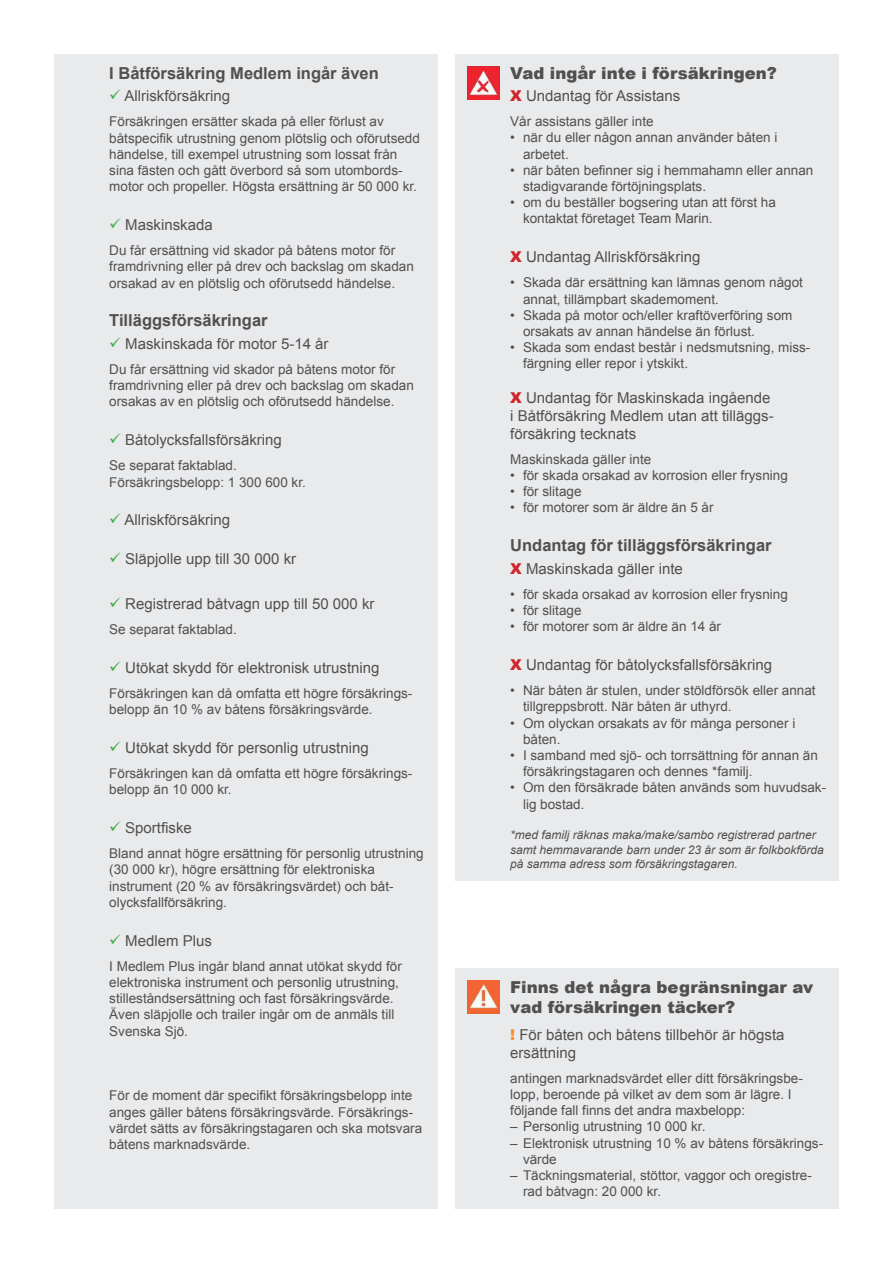
<style>
.page{position:relative;width:893px;height:1263px;background:#fff}
.page>*{position:absolute;margin:0;border:0;box-sizing:border-box;transform-origin:0 0}
.t1{font:700 16.5px "Arial";color:#505050}
.t2{font:900 16.5px/19.8px "Arial";color:#505050}
.t3{font:15px/18px "Arial";color:#505050}
.t4{font:13.5px/16.2px "Arial";color:#505050}
.t5{font:italic 12px/14.4px "Arial";color:#505050}
.s1{color:#40ae49}
.s2{font-weight:900;color:#d1232a}
.s3{font-weight:900;color:#f68e30}
</style>
<div class="page">
<div style="left:54px;top:54px;width:384px;height:1155px;background:#e9eaec"></div>
<div style="left:455px;top:968px;width:384px;height:241px;background:#e9eaec"></div>
<img style="left:468px;top:981px;width:31px;height:33px">
<div style="left:455px;top:54px;width:384px;height:827px;background:#e9eaec"></div>
<img style="left:468px;top:67px;width:31px;height:32px">
<p class="t1" style="left:109px;top:62px;width:271px">I Båtförsäkring Medlem ingår även</p>
<p class="t3" style="left:109px;top:87px;width:122px"><span class="s1">✓</span> Allriskförsäkring</p>
<p class="t4" style="left:109px;top:114px;width:276px">Försäkringen ersätter skada på eller förlust av</p>
<p class="t4" style="left:109px;top:130px;width:312px">båtspecifik utrustning genom plötslig och oförutsedd</p>
<p class="t4" style="left:109px;top:146px;width:309px">händelse, till exempel utrustning som lossat från sina fästen och gått överbord så som utombords&shy;motor och propeller. Högsta ersättning är 50 000 kr.</p>
<p class="t3" style="left:109px;top:216px;width:105px"><span class="s1">✓</span> Maskinskada</p>
<p class="t4" style="left:109px;top:242px;width:287px">Du får ersättning vid skador på båtens motor för</p>
<p class="t4" style="left:109px;top:259px;width:306px">framdrivning eller på drev och backslag om skadan</p>
<p class="t4" style="left:109px;top:275px;width:287px">orsakad av en plötslig och oförutsedd händelse.</p>
<p class="t1" style="left:109px;top:310px;width:160px">Tilläggsförsäkringar</p>
<p class="t3" style="left:109px;top:335px;width:221px"><span class="s1">✓</span> Maskinskada för motor 5-14 år</p>
<p class="t4" style="left:109px;top:361px;width:287px">Du får ersättning vid skador på båtens motor för</p>
<p class="t4" style="left:109px;top:377px;width:306px">framdrivning eller på drev och backslag om skadan</p>
<p class="t4" style="left:109px;top:394px;width:287px">orsakas av en plötslig och oförutsedd händelse.</p>
<p class="t3" style="left:109px;top:431px;width:174px"><span class="s1">✓</span> Båtolycksfallsförsäkring</p>
<p class="t4" style="left:109px;top:458px;width:129px">Se separat faktablad.</p>
<p class="t4" style="left:109px;top:474px;width:198px">Försäkringsbelopp: 1 300 600 kr.</p>
<p class="t3" style="left:109px;top:511px;width:122px"><span class="s1">✓</span> Allriskförsäkring</p>
<p class="t3" style="left:109px;top:550px;width:188px"><span class="s1">✓</span> Släpjolle upp till 30 000 kr</p>
<p class="t3" style="left:109px;top:595px;width:267px"><span class="s1">✓</span> Registrerad båtvagn upp till 50 000 kr</p>
<p class="t4" style="left:109px;top:621px;width:129px">Se separat faktablad.</p>
<p class="t3" style="left:109px;top:659px;width:272px"><span class="s1">✓</span> Utökat skydd för elektronisk utrustning</p>
<p class="t4" style="left:109px;top:685px;width:305px">Försäkringen kan då omfatta ett högre försäkrings&shy;belopp än 10 % av båtens försäkringsvärde.</p>
<p class="t3" style="left:109px;top:739px;width:261px"><span class="s1">✓</span> Utökat skydd för personlig utrustning</p>
<p class="t4" style="left:109px;top:765px;width:305px">Försäkringen kan då omfatta ett högre försäkrings&shy;belopp än 10 000 kr.</p>
<p class="t3" style="left:109px;top:819px;width:84px"><span class="s1">✓</span> Sportfiske</p>
<p class="t4" style="left:109px;top:845px;width:316px">Bland annat högre ersättning för personlig utrustning (30 000 kr), högre ersättning för elektroniska instrument (20 % av försäkringsvärdet) och båt&shy;olycksfallförsäkring.</p>
<p class="t3" style="left:109px;top:931px;width:104px"><span class="s1">✓</span> Medlem Plus</p>
<p class="t4" style="left:109px;top:958px;width:294px">I Medlem Plus ingår bland annat utökat skydd för elektroniska instrument och personlig utrustning, stilleståndsersättning och fast försäkringsvärde.</p>
<p class="t4" style="left:109px;top:1007px;width:287px">Även släpjolle och trailer ingår om de anmäls till<br>Svenska Sjö.</p>
<p class="t4" style="left:109px;top:1088px;width:305px">För de moment där specifikt försäkringsbelopp inte</p>
<p class="t4" style="left:109px;top:1104px;width:314px">anges gäller båtens försäkringsvärde. Försäkrings&shy;värdet sätts av försäkringstagaren och ska motsvara</p>
<p class="t4" style="left:109px;top:1136px;width:143px">båtens marknadsvärde.</p>
<p class="t2" style="left:510px;top:62px;width:268px">Vad ingår inte i försäkringen?</p>
<p class="t3" style="left:510px;top:87px;width:172px"><span class="s2">X</span> Undantag för Assistans</p>
<p class="t4" style="left:510px;top:114px;width:145px">Vår assistans gäller inte</p>
<p class="t4" style="left:523px;top:130px;width:256px;text-indent:-13px">• när du eller någon annan använder båten i arbetet.</p>
<p class="t4" style="left:523px;top:162px;width:292px;text-indent:-13px">• när båten befinner sig i hemmahamn eller annan stadigvarande förtöjningsplats.</p>
<p class="t4" style="left:523px;top:195px;width:254px;text-indent:-13px">• om du beställer bogsering utan att först ha kontaktat företaget Team Marin.</p>
<p class="t3" style="left:510px;top:248px;width:192px"><span class="s2">X</span> Undantag Allriskförsäkring</p>
<p class="t4" style="left:523px;top:275px;width:281px;text-indent:-13px">• Skada där ersättning kan lämnas genom något annat, tillämpbart skademoment.</p>
<p class="t4" style="left:523px;top:307px;width:271px;text-indent:-13px">• Skada på motor och/eller kraftöverföring som orsakats av annan händelse än förlust.</p>
<p class="t4" style="left:523px;top:339px;width:289px;text-indent:-13px">• Skada som endast består i nedsmutsning, miss&shy;färgning eller repor i ytskikt.</p>
<p class="t3" style="left:510px;top:388px;width:264px"><span class="s2">X</span> Undantag för Maskinskada ingående i Båtförsäkring Medlem utan att tilläggs&shy;försäkring tecknats</p>
<p class="t4" style="left:510px;top:451px;width:143px">Maskinskada gäller inte</p>
<p class="t4" style="left:510px;top:467px;width:279px">• för skada orsakad av korrosion eller frysning</p>
<p class="t4" style="left:510px;top:483px;width:73px">• för slitage</p>
<p class="t4" style="left:510px;top:500px;width:205px">• för motorer som är äldre än 5 år</p>
<p class="t1" style="left:510px;top:534px;width:263px">Undantag för tilläggsförsäkringar</p>
<p class="t3" style="left:510px;top:559px;width:174px"><span class="s2">X</span> Maskinskada gäller inte</p>
<p class="t4" style="left:510px;top:586px;width:279px">• för skada orsakad av korrosion eller frysning</p>
<p class="t4" style="left:510px;top:602px;width:73px">• för slitage</p>
<p class="t4" style="left:510px;top:618px;width:212px">• för motorer som är äldre än 14 år</p>
<p class="t3" style="left:510px;top:656px;width:263px"><span class="s2">X</span> Undantag för båtolycksfallsförsäkring</p>
<p class="t4" style="left:523px;top:682px;width:294px;text-indent:-13px">• När båten är stulen, under stöldförsök eller annat tillgreppsbrott. När båten är uthyrd.</p>
<p class="t4" style="left:523px;top:715px;width:274px;text-indent:-13px">• Om olyckan orsakats av för många personer i båten.</p>
<p class="t4" style="left:523px;top:747px;width:296px;text-indent:-13px">• I samband med sjö- och torrsättning för annan än försäkringstagaren och dennes *familj.</p>
<p class="t4" style="left:523px;top:780px;width:305px;text-indent:-13px">• Om den försäkrade båten används som huvudsak&shy;lig bostad.</p>
<p class="t5" style="left:510px;top:828px;width:315px">*med familj räknas maka/make/sambo registrerad partner samt hemmavarande barn under 23 år som är folkbokförda på samma adress som försäkringstagaren.</p>
<p class="t2" style="left:510px;top:976px;width:304px">Finns det några begränsningar av vad försäkringen täcker?</p>
<p class="t3" style="left:510px;top:1025px;width:276px"><span class="s3">!</span> För båten och båtens tillbehör är högsta</p>
<p class="t3" style="left:510px;top:1043px;width:67px">ersättning</p>
<p class="t4" style="left:510px;top:1070px;width:294px">antingen marknadsvärdet eller ditt försäkringsbe&shy;lopp, beroende på vilket av dem som är lägre. I följande fall finns det andra maxbelopp:</p>
<p class="t4" style="left:510px;top:1119px;width:197px">– Personlig utrustning 10 000 kr.</p>
<p class="t4" style="left:523px;top:1135px;width:302px;text-indent:-13px">– Elektronisk utrustning 10 % av båtens försäkrings&shy;värde</p>
<p class="t4" style="left:523px;top:1167px;width:290px;text-indent:-13px">– Täckningsmaterial, stöttor, vaggor och oregistre&shy;rad båtvagn: 20 000 kr.</p>
</div>
